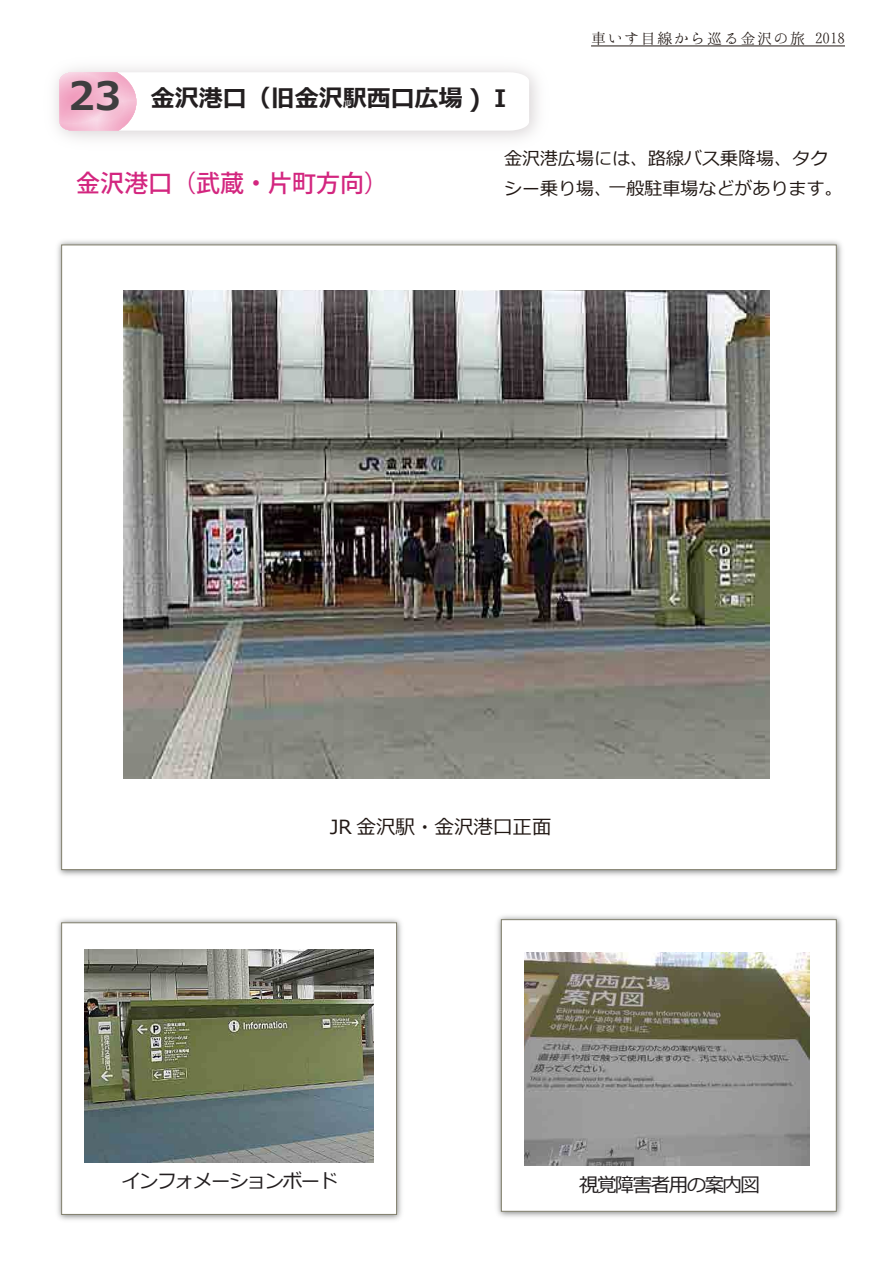
<style>
.page{position:relative;width:893px;height:1263px;background:#fff}
.page>*{position:absolute;margin:0;border:0;box-sizing:border-box;transform-origin:0 0}
.t1{font:700 24px "Meiryo";color:#231f20}
.t2{font:500 24px "Koz Go Pr 6 N";color:#d3267f}
.t3{font:19.5px "Meiryo";letter-spacing:-.08em;color:#231f20}
.t4{font:19.5px "Meiryo";color:#211814}
.t5{font:18px "Meiryo";color:#211814}
.t6{font:16.5px "Hannari Mincho";color:#211814}
.s1{font-size:39.15px;color:#3e3e3f}
</style>
<div class="page">
<hr style="left:591px;top:46px;width:254px;height:1px;background:#211814">
<img style="left:55px;top:68px;width:483px;height:65px">
<img style="left:57px;top:918px;width:345px;height:302px">
<div style="left:61px;top:922px;width:336px;height:293px;background:#fff;border:1px solid #817f6c"></div>
<img style="left:497px;top:915px;width:345px;height:302px">
<div style="left:501px;top:919px;width:336px;height:293px;background:#fff;border:1px solid #817f6c"></div>
<img style="left:57px;top:240px;width:785px;height:636px">
<div style="left:61px;top:245px;width:776px;height:625px;background:#fff;border:1px solid #817f6c"></div>
<svg style="left:60px;top:72px;width:469px;height:67px"></svg>
<img style="left:123px;top:290px;width:647px;height:489px">
<img style="left:85px;top:949px;width:288px;height:213px">
<img style="left:525px;top:953px;width:284px;height:212px">
<p class="t6" style="left:591px;top:30px;width:255px">車いす目線から巡る金沢の旅 2018</p>
<h1 class="t1" style="left:68px;top:81px;width:446px"><span class="s1">23</span> 金沢港口（旧金沢駅西口広場 ) Ⅰ</h1>
<p class="t5" style="left:504px;top:146px;width:326px">金沢港広場には、路線バス乗降場、タク</p>
<h1 class="t2" style="left:76px;top:169px;width:314px">金沢港口（武蔵・片町方向）</h1>
<p class="t5" style="left:504px;top:176px;width:340px">シー乗り場、一般駐車場などがあります。</p>
<p class="t4" style="left:330px;top:813px;width:223px">JR 金沢駅・金沢港口正面</p>
<p class="t3" style="left:121px;top:1167px;width:218px">インフォメーションボード</p>
<p class="t3" style="left:579px;top:1171px;width:182px">視覚障害者用の案内図</p>
</div>
